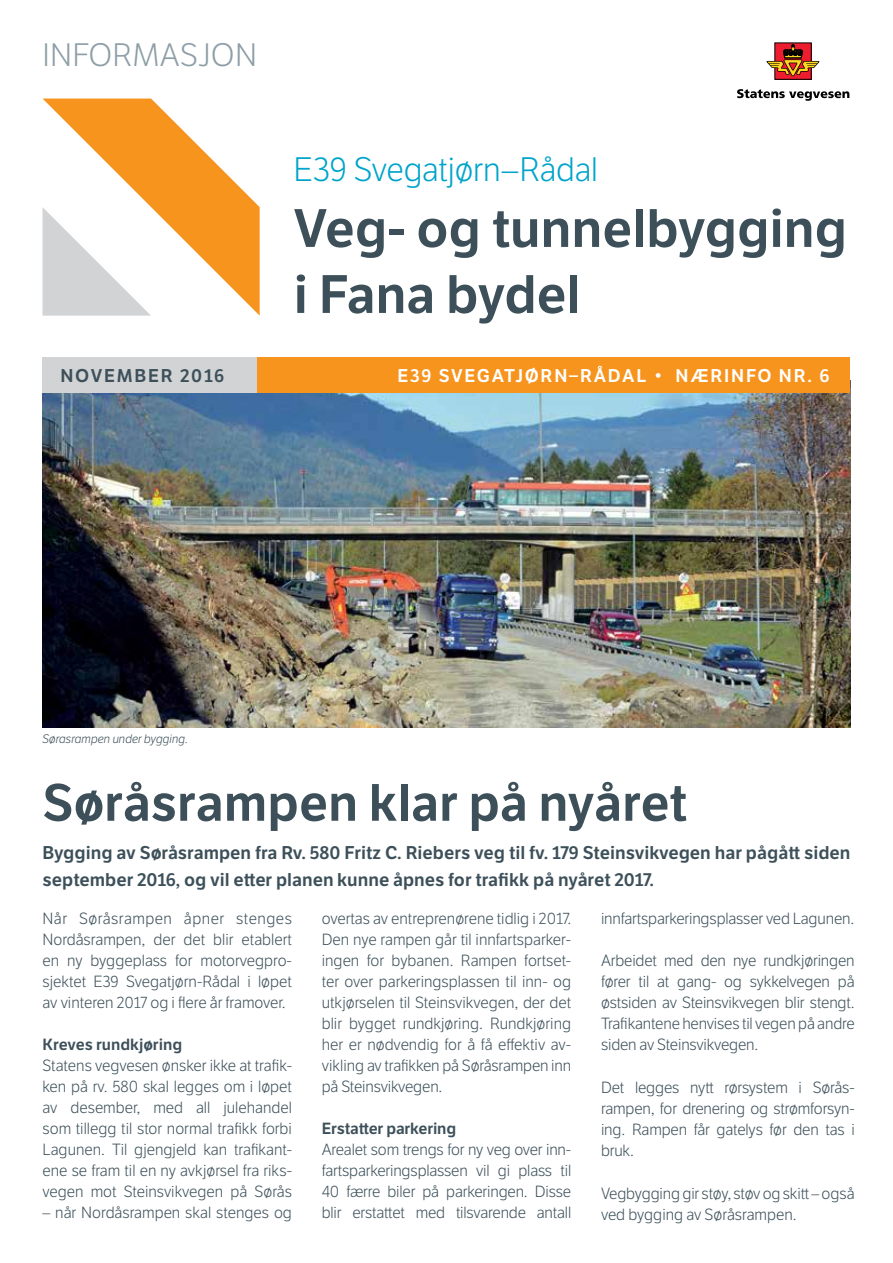
<style>
.page{position:relative;width:893px;height:1263px;background:#fff}
.page>*{position:absolute;margin:0;border:0;box-sizing:border-box;transform-origin:0 0}
.Hovedtittel_1{font:600 52.5px/66px "LFT Etica";letter-spacing:-.005em;color:#3d505a}
.Hovedtittel_1-2{font:600 51px "LFT Etica";letter-spacing:-.005em;color:#3d505a}
.Hovedtittel_1-3{font:300 33px "LFT Etica";letter-spacing:-.01em;color:#00a4cb}
.t1{font:300 31.5px "LFT Etica";letter-spacing:.01em;color:#8d9ea7}
.Brodtekst_h4{font:600 18px/27px "LFT Etica";color:#3d505a}
.t2{font:600 18px "LFT Etica";letter-spacing:.1em;color:#fff}
.Brodtekst_h4-2{font:600 18px "LFT Etica";letter-spacing:.1em;color:#3d505a}
.Brodtekst_h4-3{font:300 15.75px/21px "LFT Etica";letter-spacing:-.01em;color:#3d505a;text-align:justify}
.Brodtekst_h4-4{font:600 15.75px "LFT Etica";letter-spacing:-.01em;color:#3d505a}
.bildetekst{font:italic 300 12px "LFT Etica";color:#3d505a}
</style>
<div class="page">
<img style="left:43px;top:393px;width:807px;height:334px">
<div style="left:43px;top:357px;width:284px;height:36px;background:#d1d3d4"></div>
<div style="left:257px;top:357px;width:593px;height:36px;background:#f7941e"></div>
<svg style="left:43px;top:99px;width:217px;height:217px"></svg>
<svg style="left:43px;top:207px;width:108px;height:109px"></svg>
<svg style="left:737px;top:89px;width:112px;height:12px"></svg>
<div style="left:775px;top:43px;width:36px;height:36px;background:#ed1c2e"></div>
<div style="left:774px;top:43px;width:38px;height:37px;border:1px solid #000"></div>
<svg style="left:766px;top:43px;width:54px;height:34px"></svg>
<p class="t1" style="left:43px;top:37px;width:216px">INFORMASJON</p>
<p class="Hovedtittel_1-3" style="left:293px;top:151px;width:306px">E39 Svegatjørn–Rådal</p>
<p class="Hovedtittel_1" style="left:293px;top:196px;width:555px">Veg- og tunnelbygging i Fana bydel</p>
<p class="Brodtekst_h4-2" style="left:60px;top:365px;width:165px">NOVEMBER 2016</p>
<p class="t2" style="left:398px;top:365px;width:433px">E39 SVEGATJØRN–RÅDAL • NÆRINFO NR. 6</p>
<p class="bildetekst" style="left:43px;top:732px;width:147px">Sørasrampen under bygging.</p>
<p class="Hovedtittel_1-2" style="left:43px;top:772px;width:646px">Søråsrampen klar på nyåret</p>
<h5 class="Brodtekst_h4" style="left:43px;top:839px;width:809px">Bygging av Søråsrampen fra Rv. 580 Fritz C. Riebers veg til fv. 179 Steinsvikvegen har pågått siden september 2016, og vil etter planen kunne åpnes for trafikk på nyåret 2017.</h5>
<h5 class="Brodtekst_h4-3" style="left:43px;top:908px;width:251px">Når Søråsrampen åpner stenges Nordåsrampen, der det blir etablert en ny byggeplass for motorvegpro&shy;sjektet E39 Svegatjørn-Rådal i løpet av vinteren 2017 og i flere år framover.</h5>
<h5 class="Brodtekst_h4-4" style="left:43px;top:1034px;width:141px">Kreves rundkjøring</h5>
<h5 class="Brodtekst_h4-3" style="left:43px;top:1055px;width:251px">Statens vegvesen ønsker ikke at trafik&shy;ken på rv. 580 skal legges om i løpet av desember, med all julehandel som tillegg til stor normal trafikk forbi Lagunen. Til gjengjeld kan trafikant&shy;ene se fram til en ny avkjørsel fra riks&shy;vegen mot Steinsvikvegen på Sørås</h5>
<h5 class="Brodtekst_h4-3" style="left:43px;top:1202px;width:251px">– når Nordåsrampen skal stenges og</h5>
<h5 class="Brodtekst_h4-3" style="left:601px;top:908px;width:255px">innfartsparkeringsplasser ved Lagunen.</h5>
<h5 class="Brodtekst_h4-3" style="left:601px;top:951px;width:255px">Arbeidet med den nye rundkjøringen fører til at gang- og sykkelvegen på østsiden av Steinsvikvegen blir stengt.<br>Trafikantene henvises til vegen på andre siden av Steinsvikvegen.</h5>
<h5 class="Brodtekst_h4-3" style="left:601px;top:1077px;width:255px">Det legges nytt rørsystem i Sørås&shy;rampen, for drenering og strømforsyn&shy;ing. Rampen får gatelys før den tas i bruk.</h5>
<h5 class="Brodtekst_h4-3" style="left:601px;top:1183px;width:255px">Vegbygging gir støy, støv og skitt – også ved bygging av Søråsrampen.</h5>
<h5 class="Brodtekst_h4-3" style="left:322px;top:908px;width:251px">overtas av entreprenørene tidlig i 2017.</h5>
<h5 class="Brodtekst_h4-3" style="left:322px;top:929px;width:251px">Den nye rampen går til innfartsparker&shy;ingen for bybanen. Rampen fortset&shy;ter over parkeringsplassen til inn- og utkjørselen til Steinsvikvegen, der det blir bygget rundkjøring. Rundkjøring her er nødvendig for å få effektiv av&shy;vikling av trafikken på Søråsrampen inn på Steinsvikvegen.</h5>
<h5 class="Brodtekst_h4-4" style="left:322px;top:1118px;width:136px">Erstatter parkering</h5>
<h5 class="Brodtekst_h4-3" style="left:322px;top:1139px;width:251px">Arealet som trengs for ny veg over inn&shy;fartsparkeringsplassen vil gi plass til 40 færre biler på parkeringen. Disse blir erstattet med tilsvarende antall</h5>
</div>
